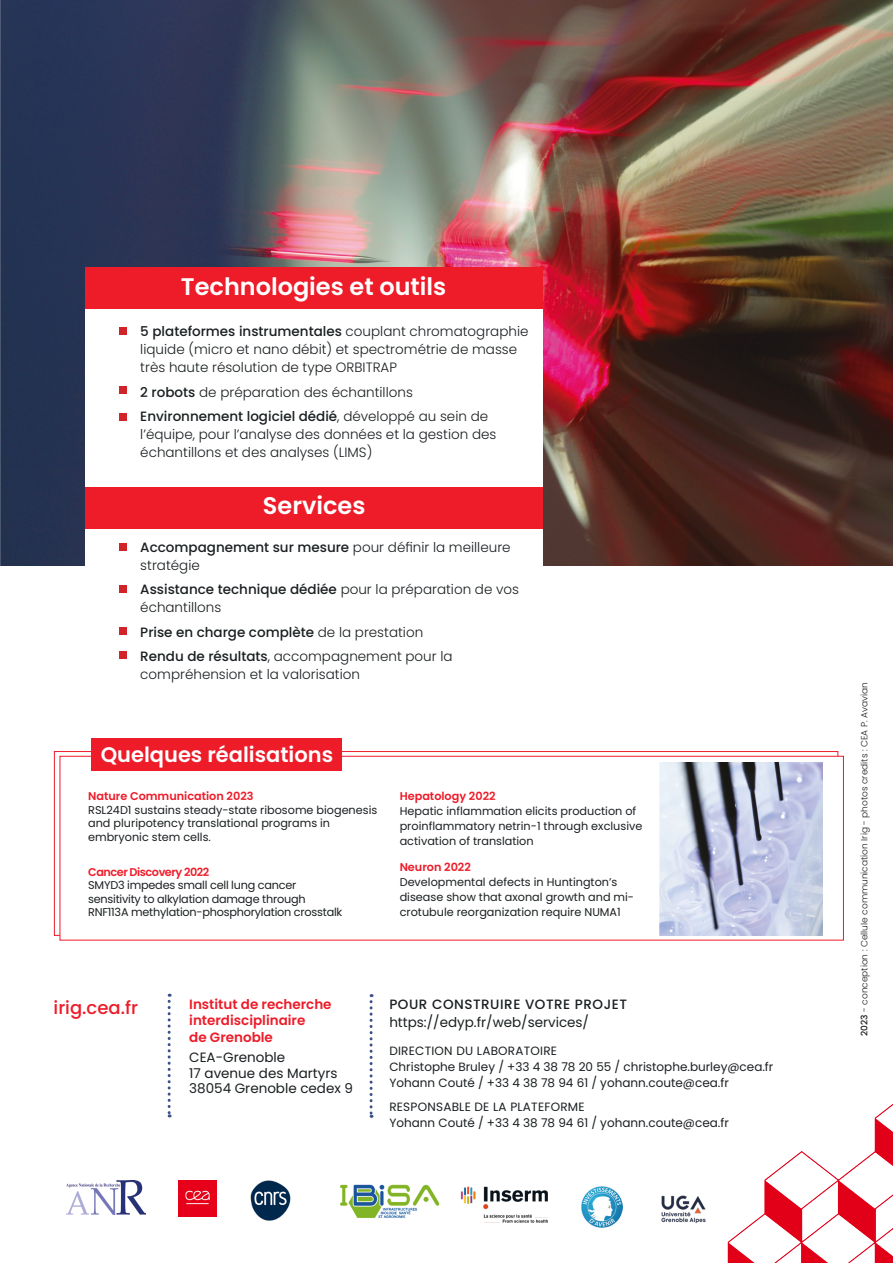
<style>
.page{position:relative;width:893px;height:1263px;background:#fff}
.page>*{position:absolute;margin:0;border:0;box-sizing:border-box;transform-origin:0 0}
.t1{font:600 24px "Poppins";color:#fff}
.t2{font:600 21px "Poppins";color:#fff}
.t3{font:500 18px "Poppins";color:#ee1b29}
.t4{font:300 13.5px/18px "Poppins";color:#1a1f21}
.t5{font:13.5px "Poppins";color:#1a1f21}
.t6{font:600 13.5px/16.5px "Poppins";color:#ee1b29}
.t7{font:500 13.5px "Poppins";color:#1a1f21}
.t8{font:500 13.5px "Poppins";letter-spacing:.04em;color:#1a1f21}
.t9{font:12px/15.8px "Poppins";color:#1a1f21}
.t10{font:11.25px/15px "Poppins";color:#1a1f21}
.t11{font:11.25px/13.5px "Poppins";letter-spacing:-.02em;color:#1a1f21}
.t12{font:600 11.25px "Poppins";color:#ee1b29}
.t13{font:600 11.25px "Poppins";letter-spacing:-.04em;color:#ee1b29}
.t14{font:300 9px "Poppins";color:#1a1f21}
.s1{font-weight:500}
.s2{font-weight:300}
</style>
<div class="page">
<img style="left:0;top:0;width:893px;height:566px">
<svg style="left:54px;top:751px;width:784px;height:185px"></svg>
<div style="left:60px;top:756px;width:784px;height:184px;background:#fff;border:1px solid #ee1b29"></div>
<div style="left:85px;top:268px;width:457px;height:41px;background:#ee1b29"></div>
<div style="left:85px;top:309px;width:457px;height:321px;background:#fff"></div>
<div style="left:85px;top:487px;width:457px;height:41px;background:#ee1b29"></div>
<svg style="left:168px;top:994px;width:3px;height:123px"></svg>
<svg style="left:370px;top:994px;width:3px;height:124px"></svg>
<img style="left:727px;top:1103px;width:166px;height:160px">
<div style="left:119px;top:413px;width:7px;height:7px;background:#d1232a"></div>
<div style="left:119px;top:387px;width:7px;height:7px;background:#d1232a"></div>
<div style="left:119px;top:328px;width:7px;height:7px;background:#d1232a"></div>
<div style="left:119px;top:652px;width:7px;height:7px;background:#d1232a"></div>
<div style="left:119px;top:627px;width:7px;height:7px;background:#d1232a"></div>
<div style="left:119px;top:586px;width:7px;height:7px;background:#d1232a"></div>
<div style="left:119px;top:543px;width:7px;height:7px;background:#d1232a"></div>
<img style="left:179px;top:1180px;width:38px;height:36px">
<img style="left:250px;top:1181px;width:40px;height:39px">
<img style="left:661px;top:1195px;width:45px;height:29px">
<img style="left:582px;top:1187px;width:41px;height:41px">
<img style="left:340px;top:1184px;width:100px;height:34px">
<img style="left:66px;top:1180px;width:79px;height:34px">
<img style="left:460px;top:1186px;width:88px;height:37px">
<img style="left:659px;top:762px;width:164px;height:174px">
<div style="left:92px;top:738px;width:250px;height:33px;background:#ee1b29"></div>
<p class="t1" style="left:181px;top:272px;width:267px">Technologies et outils</p>
<p class="t4" style="left:140px;top:323px;width:390px"><span class="s1">5 plateformes instrumentales</span> couplant chromatographie liquide (micro et nano débit) et spectrométrie de masse très haute résolution de type ORBITRAP</p>
<p class="t4" style="left:140px;top:383px;width:274px"><span class="s1">2 robots</span> de préparation des échantillons</p>
<p class="t4" style="left:140px;top:407px;width:358px"><span class="s1">Environnement logiciel dédié</span>, développé au sein de l’équipe, pour l’analyse des données et la gestion des échantillons et des analyses (LIMS)</p>
<p class="t1" style="left:263px;top:491px;width:104px">Services</p>
<p class="t4" style="left:140px;top:538px;width:372px"><span class="s1">Accompagnement sur mesure</span> pour définir la meilleure stratégie</p>
<p class="t4" style="left:140px;top:581px;width:380px"><span class="s1">Assistance technique dédiée</span> pour la préparation de vos échantillons</p>
<p class="t7" style="left:140px;top:624px;width:284px">Prise en charge complète <span class="s2">de la prestation</span></p>
<p class="t4" style="left:140px;top:647px;width:314px"><span class="s1">Rendu de résultats</span>, accompagnement pour la compréhension et la valorisation</p>
<p class="t2" style="left:101px;top:742px;width:234px">Quelques réalisations</p>
<p class="t12" style="left:88px;top:790px;width:167px">Nature Communication 2023</p>
<p class="t10" style="left:88px;top:803px;width:291px;line-height:13.5px">RSL24D1 sustains steady-state ribosome biogenesis and pluripotency translational programs in embryonic stem cells.</p>
<p class="t13" style="left:88px;top:865px;width:123px">Cancer Discovery 2022</p>
<p class="t11" style="left:88px;top:879px;width:256px">SMYD3 impedes small cell lung cancer sensitivity to alkylation damage through<br>RNF113A methylation-phosphorylation crosstalk</p>
<p class="t12" style="left:400px;top:790px;width:97px">Hepatology 2022</p>
<p class="t10" style="left:400px;top:804px;width:244px">Hepatic inflammation elicits production of proinflammatory netrin-1 through exclusive activation of translation</p>
<p class="t12" style="left:400px;top:861px;width:73px">Neuron 2022</p>
<p class="t10" style="left:400px;top:875px;width:236px">Developmental defects in Huntington’s disease show that axonal growth and mi&shy;crotubule reorganization require NUMA1</p>
<p class="t3" style="left:54px;top:997px;width:86px">irig.cea.fr</p>
<p class="t6" style="left:189px;top:996px;width:144px">Institut de recherche interdisciplinaire<br>de Grenoble</p>
<p class="t5" style="left:189px;top:1049px;width:97px">CEA-Grenoble</p>
<p class="t5" style="left:189px;top:1065px;width:150px">17 avenue des Martyrs</p>
<p class="t5" style="left:189px;top:1081px;width:165px">38054 Grenoble cedex 9</p>
<p class="t8" style="left:389px;top:996px;width:239px">POUR CONSTRUIRE VOTRE PROJET</p>
<p class="t5" style="left:389px;top:1014px;width:201px">https://edyp.fr/web/services/</p>
<p class="t9" style="left:389px;top:1043px;width:385px">DIRECTION DU LABORATOIRE<br>Christophe Bruley / +33 4 38 78 20 55 / christophe.burley@cea.fr<br>Yohann Couté / +33 4 38 78 94 61 / yohann.coute@cea.fr</p>
<p class="t9" style="left:389px;top:1099px;width:341px">RESPONSABLE DE LA PLATEFORME<br>Yohann Couté / +33 4 38 78 94 61 / yohann.coute@cea.fr</p>
<p class="t14" style="left:859px;top:1036px;width:355px;rotate:-90deg"><span class="s1">2023</span> - conception : Cellule communication Irig - photos credits : CEA P. Avavian</p>
</div>
